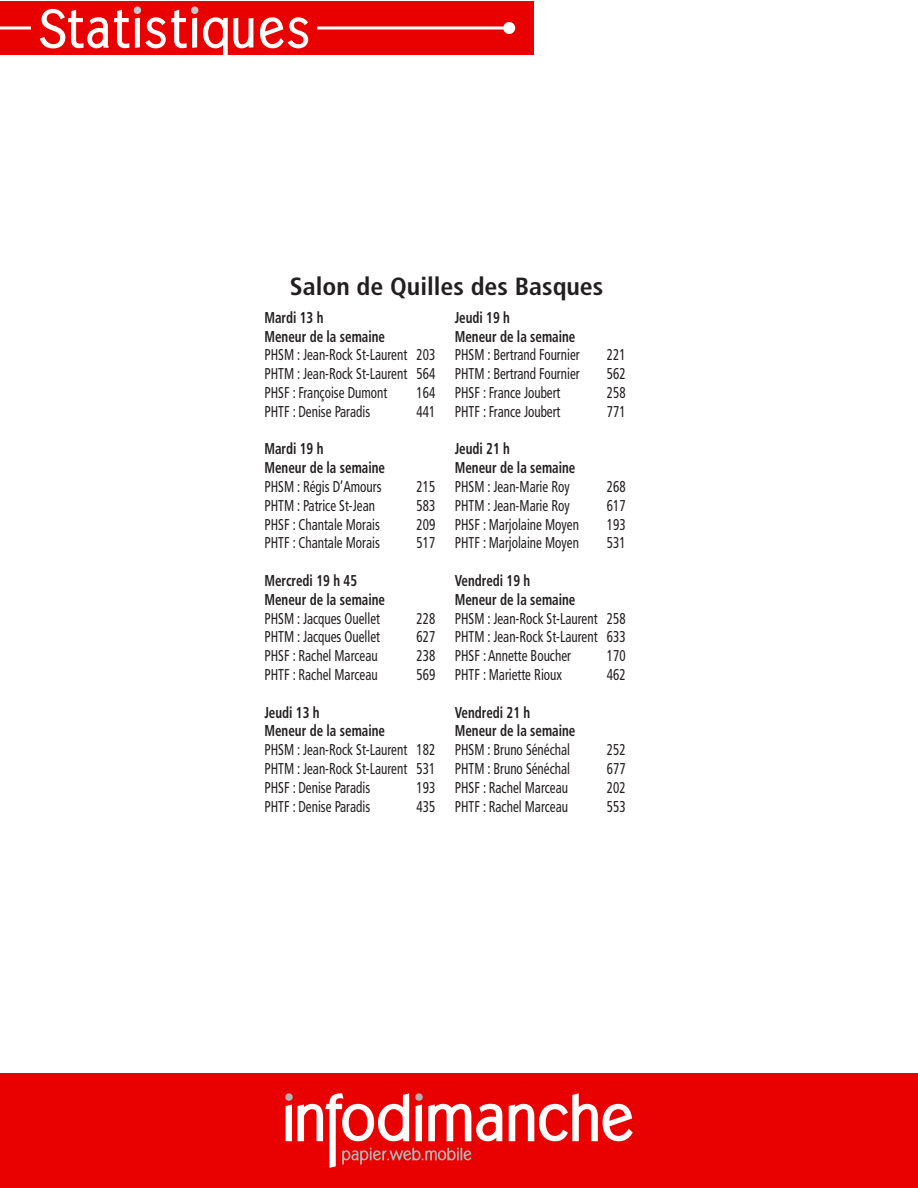
<style>
.page{position:relative;width:918px;height:1188px;background:#fff}
.page>*{position:absolute;margin:0;border:0;box-sizing:border-box;transform-origin:0 0}
.t1{font:49.5px "MK Abel";letter-spacing:.075em;color:#fff;scale:1.15 1}
.t2{font:700 condensed 24.9px "Frutiger";color:#231f20;scale:1.04 1}
.t3{font:condensed 15.6px/18.8px "Frutiger";color:#231f20;text-align:justify;scale:.83 1}
.t4{font:700 condensed 15.6px/18.8px "Frutiger";color:#231f20;scale:.83 1}
</style>
<div class="page">
<div style="left:0;top:1px;width:533px;height:54px;background:#e90000"></div>
<hr style="left:0;top:26px;width:509px;height:3px;background:#fff">
<div style="left:503px;top:22px;width:12px;height:12px;background:#fff;border-radius:50%"></div>
<div style="left:31px;top:1px;width:286px;height:54px;background:#e90000"></div>
<svg style="left:39px;top:7px;width:270px;height:48px"></svg>
<div style="left:134px;top:6px;width:7px;height:8px;background:#c8c8c8;border-radius:50%"></div>
<div style="left:191px;top:6px;width:7px;height:8px;background:#c8c8c8;border-radius:50%"></div>
<div style="left:0;top:1073px;width:918px;height:115px;background:#e90000"></div>
<svg style="left:509px;top:1093px;width:124px;height:48px"></svg>
<svg style="left:286px;top:1093px;width:216px;height:75px"></svg>
<h1 class="t1" style="left:40px;top:-2px;width:236px">Statistiques</h1>
<h2 class="t2" style="left:290px;top:272px;width:303px">Salon de Quilles des Basques</h2>
<p class="t4" style="left:264px;top:308px;width:147px">Mardi 13 h<br>Meneur de la semaine</p>
<p class="t3" style="left:264px;top:346px;width:208px">PHSM : Jean-Rock St-Laurent 203<br>PHTM : Jean-Rock St-Laurent 564<br>PHSF : Françoise Dumont</p>
<p class="t3" style="left:417px;top:383px;width:24px">164</p>
<p class="t3" style="left:264px;top:402px;width:129px">PHTF : Denise Paradis</p>
<p class="t3" style="left:417px;top:402px;width:24px">441</p>
<p class="t4" style="left:264px;top:440px;width:147px">Mardi 19 h<br>Meneur de la semaine</p>
<p class="t3" style="left:264px;top:477px;width:143px">PHSM : Régis D’Amours</p>
<p class="t3" style="left:417px;top:477px;width:24px">215</p>
<p class="t3" style="left:264px;top:496px;width:135px">PHTM : Patrice St-Jean</p>
<p class="t3" style="left:417px;top:496px;width:24px">583</p>
<p class="t3" style="left:264px;top:515px;width:141px">PHSF : Chantale Morais</p>
<p class="t3" style="left:417px;top:515px;width:24px">209</p>
<p class="t3" style="left:264px;top:534px;width:141px">PHTF : Chantale Morais</p>
<p class="t3" style="left:417px;top:534px;width:24px">517</p>
<p class="t4" style="left:264px;top:571px;width:147px">Mercredi 19 h 45<br>Meneur de la semaine</p>
<p class="t3" style="left:264px;top:609px;width:141px">PHSM : Jacques Ouellet</p>
<p class="t3" style="left:417px;top:609px;width:24px">228</p>
<p class="t3" style="left:264px;top:628px;width:141px">PHTM : Jacques Ouellet</p>
<p class="t3" style="left:417px;top:628px;width:24px">627</p>
<p class="t3" style="left:264px;top:646px;width:138px">PHSF : Rachel Marceau</p>
<p class="t3" style="left:417px;top:646px;width:24px">238</p>
<p class="t3" style="left:264px;top:665px;width:138px">PHTF : Rachel Marceau</p>
<p class="t3" style="left:417px;top:665px;width:24px">569</p>
<p class="t4" style="left:264px;top:703px;width:147px">Jeudi 13 h<br>Meneur de la semaine</p>
<p class="t3" style="left:264px;top:740px;width:208px">PHSM : Jean-Rock St-Laurent 182<br>PHTM : Jean-Rock St-Laurent 531<br>PHSF : Denise Paradis</p>
<p class="t3" style="left:417px;top:778px;width:24px">193</p>
<p class="t3" style="left:264px;top:797px;width:129px">PHTF : Denise Paradis</p>
<p class="t3" style="left:417px;top:797px;width:24px">435</p>
<p class="t4" style="left:455px;top:308px;width:147px">Jeudi 19 h<br>Meneur de la semaine</p>
<p class="t3" style="left:455px;top:346px;width:152px">PHSM : Bertrand Fournier</p>
<p class="t3" style="left:607px;top:346px;width:24px">221</p>
<p class="t3" style="left:455px;top:365px;width:152px">PHTM : Bertrand Fournier</p>
<p class="t3" style="left:607px;top:365px;width:24px">562</p>
<p class="t3" style="left:455px;top:383px;width:129px">PHSF : France Joubert</p>
<p class="t3" style="left:607px;top:383px;width:24px">258</p>
<p class="t3" style="left:455px;top:402px;width:129px">PHTF : France Joubert</p>
<p class="t3" style="left:607px;top:402px;width:24px">771</p>
<p class="t4" style="left:455px;top:440px;width:147px">Jeudi 21 h<br>Meneur de la semaine</p>
<p class="t3" style="left:455px;top:477px;width:140px">PHSM : Jean-Marie Roy</p>
<p class="t3" style="left:607px;top:477px;width:24px">268</p>
<p class="t3" style="left:455px;top:496px;width:140px">PHTM : Jean-Marie Roy</p>
<p class="t3" style="left:607px;top:496px;width:24px">617</p>
<p class="t3" style="left:455px;top:515px;width:151px">PHSF : Marjolaine Moyen</p>
<p class="t3" style="left:607px;top:515px;width:24px">193</p>
<p class="t3" style="left:455px;top:534px;width:151px">PHTF : Marjolaine Moyen</p>
<p class="t3" style="left:607px;top:534px;width:24px">531</p>
<p class="t4" style="left:455px;top:571px;width:147px">Vendredi 19 h<br>Meneur de la semaine</p>
<p class="t3" style="left:455px;top:609px;width:208px">PHSM : Jean-Rock St-Laurent 258<br>PHTM : Jean-Rock St-Laurent 633<br>PHSF : Annette Boucher</p>
<p class="t3" style="left:607px;top:646px;width:24px">170</p>
<p class="t3" style="left:455px;top:665px;width:131px">PHTF : Mariette Rioux</p>
<p class="t3" style="left:607px;top:665px;width:24px">462</p>
<p class="t4" style="left:455px;top:703px;width:147px">Vendredi 21 h<br>Meneur de la semaine</p>
<p class="t3" style="left:455px;top:740px;width:140px">PHSM : Bruno Sénéchal</p>
<p class="t3" style="left:607px;top:740px;width:24px">252</p>
<p class="t3" style="left:455px;top:759px;width:140px">PHTM : Bruno Sénéchal</p>
<p class="t3" style="left:607px;top:759px;width:24px">677</p>
<p class="t3" style="left:455px;top:778px;width:138px">PHSF : Rachel Marceau</p>
<p class="t3" style="left:607px;top:778px;width:24px">202</p>
<p class="t3" style="left:455px;top:797px;width:138px">PHTF : Rachel Marceau</p>
<p class="t3" style="left:607px;top:797px;width:24px">553</p>
</div>
